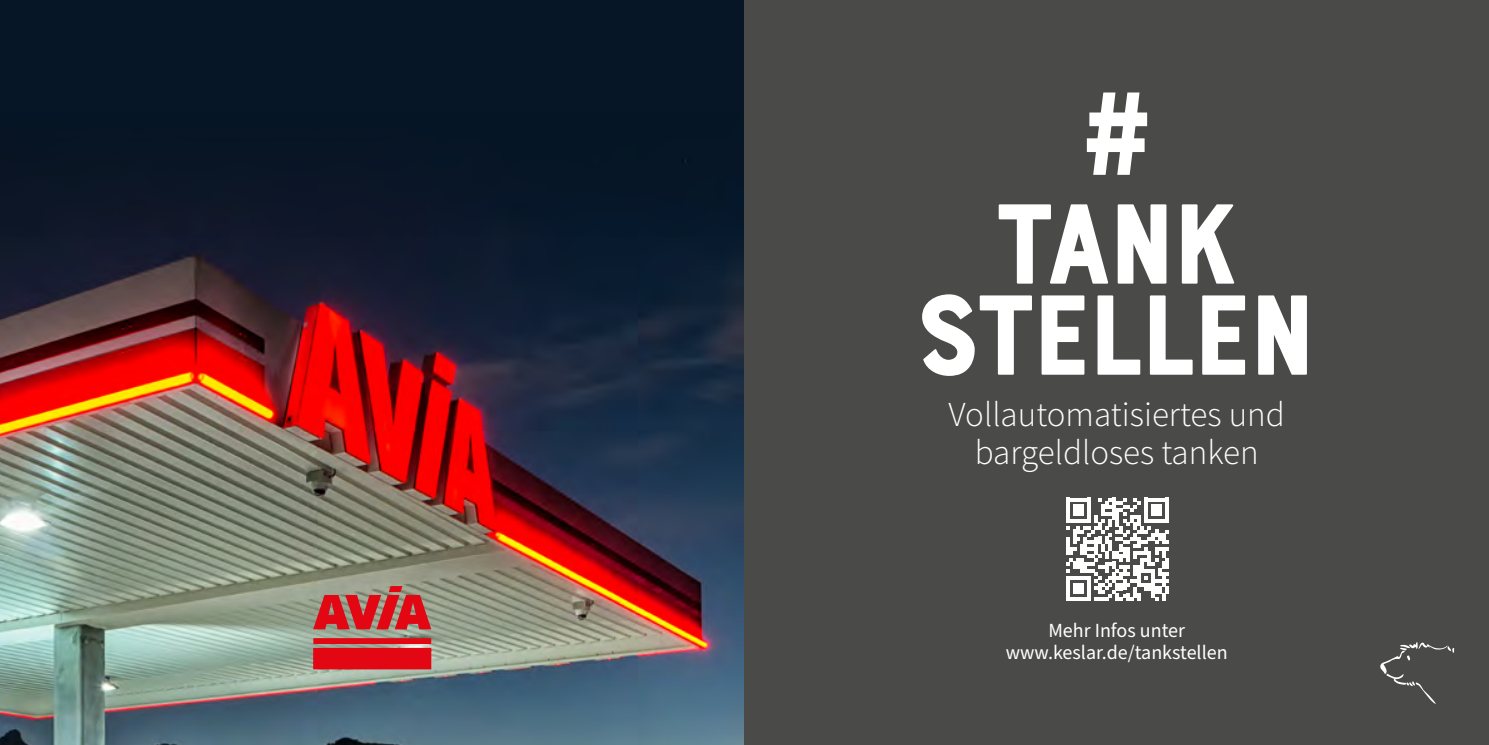
<style>
.page{position:relative;width:1489px;height:745px;background:#fff}
.page>*{position:absolute;margin:0;border:0;box-sizing:border-box;transform-origin:0 0}
.t1{font:900 126.5px "Source Sans Pro";color:#fff}
.t2{font:120px/91px "Bourton Base";letter-spacing:-.06em;color:#fff;text-align:center}
.t3{font:300 35px/37.5px "Source Sans Pro";color:#fff;text-align:center}
.t4{font:20px/22.5px "Source Sans Pro";color:#fff;text-align:center}
</style>
<div class="page">
<div style="left:0;top:0;width:744px;height:744px;background:#061626"></div>
<img style="left:0;top:160px;width:744px;height:584px">
<svg style="left:313px;top:585px;width:118px;height:84px;background:#c54646"></svg>
<div style="left:744px;top:0;width:744px;height:744px;background:#4a4a49"></div>
<svg style="left:1066px;top:497px;width:102px;height:103px"></svg>
<svg style="left:1380px;top:642px;width:73px;height:61px"></svg>
<h1 class="t1" style="left:1082px;top:45px;width:70px">#</h1>
<h2 class="t2" style="left:915px;top:201px;width:404px">TANK<br>STELLEN</h2>
<p class="t3" style="left:948px;top:395px;width:338px">Vollautomatisiertes und bargeldloses tanken</p>
<p class="t4" style="left:1005px;top:619px;width:223px">Mehr Infos unter www.keslar.de/tankstellen</p>
</div>
